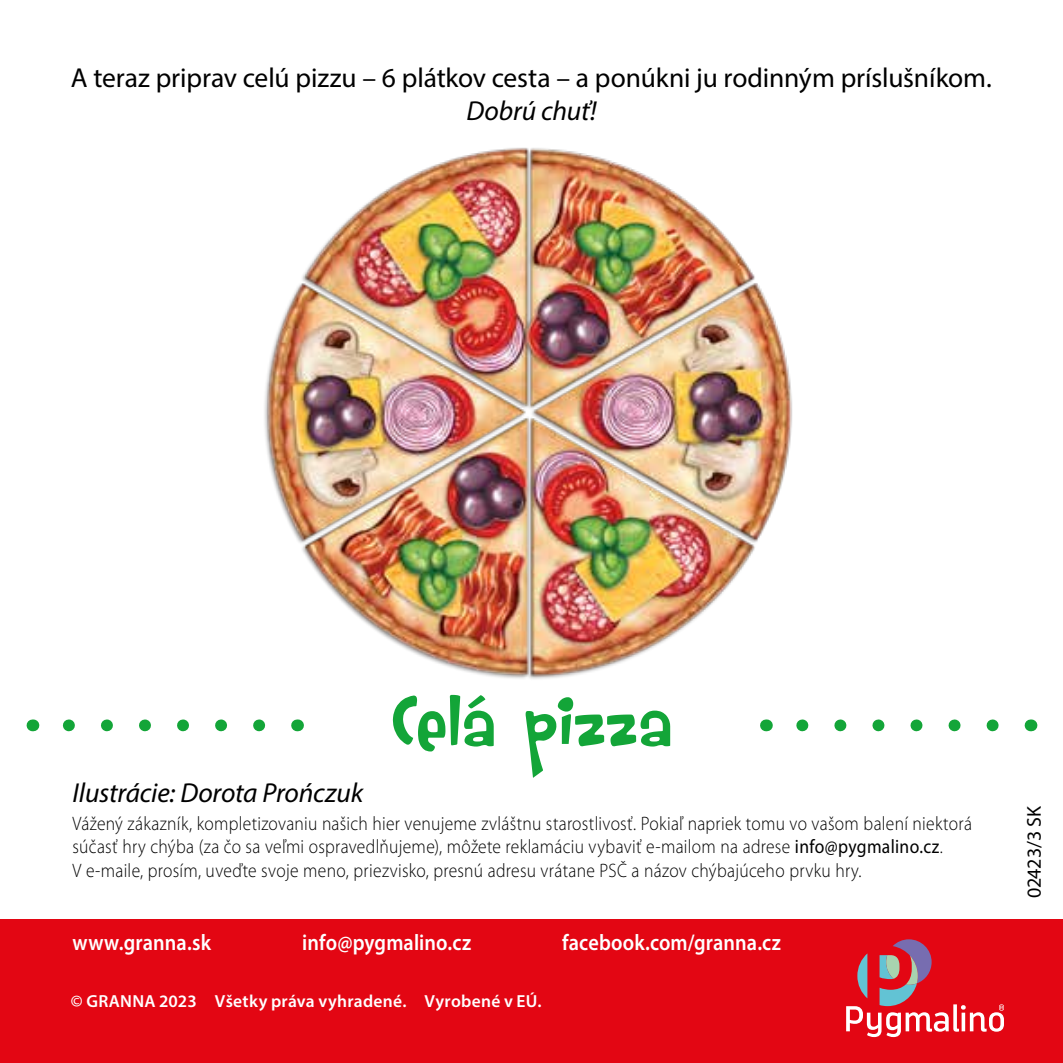
<style>
.page{position:relative;width:1063px;height:1063px;background:#fff}
.page>*{position:absolute;margin:0;border:0;box-sizing:border-box;transform-origin:0 0}
.t1{font:77.25px "Rumpelstiltskin";letter-spacing:-.005em;color:#13a538}
.t2{font:27.5px "Myriad Pro";letter-spacing:-.005em;color:#000}
.t3{font:italic 27.5px "Myriad Pro";letter-spacing:-.005em;color:#000}
.t4{font:600 22.5px "Myriad Pro";letter-spacing:.005em;color:#fff;scale:.9 1}
.t5{font:20px "Myriad Pro";letter-spacing:-.015em;color:#000}
.t6{font:300 19.5px/23.5px "Myriad Pro";letter-spacing:.015em;color:#000;scale:.9 1}
.t7{font:600 17.5px "Myriad Pro";letter-spacing:.015em;color:#fff}
.s1{font-weight:400}
</style>
<div class="page">
<div style="left:0;top:920px;width:1063px;height:143px;background:#e30613"></div>
<img style="left:264px;top:147px;width:528px;height:532px">
<svg style="left:62px;top:719px;width:197px;height:12px"></svg>
<svg style="left:297px;top:719px;width:1px;height:12px"></svg>
<svg style="left:32px;top:719px;width:1px;height:12px"></svg>
<svg style="left:796px;top:719px;width:197px;height:12px"></svg>
<svg style="left:1031px;top:719px;width:1px;height:12px"></svg>
<svg style="left:766px;top:719px;width:1px;height:12px"></svg>
<svg style="left:846px;top:939px;width:158px;height:98px"></svg>
<h2 class="t2" style="left:71px;top:61px;width:923px">A teraz priprav celú pizzu – 6 plátkov cesta – a ponúkni ju rodinným príslušníkom.</h2>
<h2 class="t3" style="left:466px;top:94px;width:132px">Dobrú chuť!</h2>
<h2 class="t3" style="left:73px;top:776px;width:292px">Ilustrácie: Dorota Prończuk</h2>
<h1 class="t1" style="left:391px;top:671px;width:282px">Celá pizza</h1>
<p class="t6" style="left:73px;top:812px;width:1001px">Vážený zákazník, kompletizovaniu našich hier venujeme zvláštnu starostlivosť. Pokiaľ napriek tomu vo vašom balení niektorá súčasť hry chýba (za čo sa veľmi ospravedlňujeme), môžete reklamáciu vybaviť e-mailom na adrese <span class="s1">info@pygmalino.cz</span>.<br>V e-maile, prosím, uveďte svoje meno, priezvisko, presnú adresu vrátane PSČ a názov chýbajúceho prvku hry.</p>
<p class="t4" style="left:73px;top:928px;width:155px">www.granna.sk</p>
<p class="t4" style="left:302px;top:928px;width:189px">info@pygmalino.cz</p>
<p class="t4" style="left:562px;top:928px;width:244px">facebook.com/granna.cz</p>
<p class="t7" style="left:71px;top:990px;width:472px">© GRANNA 2023 Všetky práva vyhradené. Vyrobené v EÚ.</p>
<p class="t5" style="left:1022px;top:898px;width:94px;rotate:-90deg">02423/3 SK</p>
</div>
